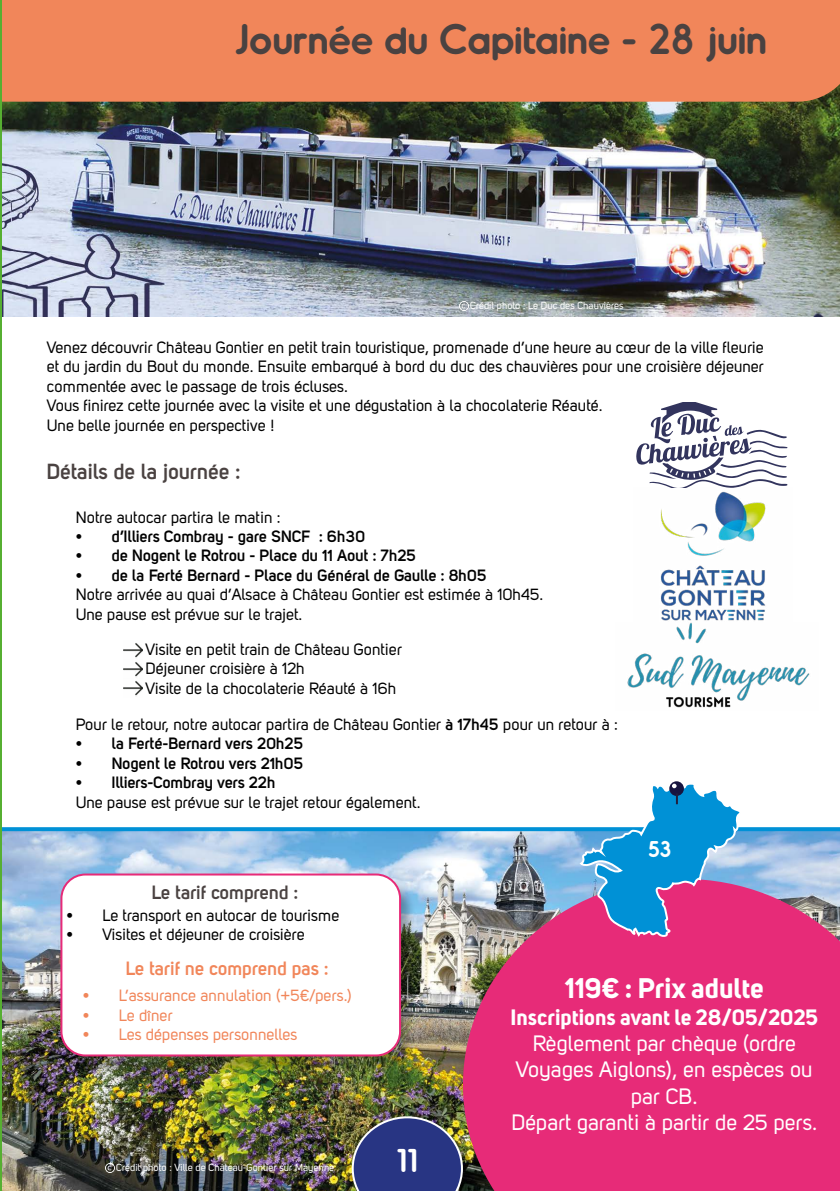
<style>
.page{position:relative;width:840px;height:1191px;background:#fff}
.page>*{position:absolute;margin:0;border:0;box-sizing:border-box;transform-origin:0 0}
.t1{font:600 40.6px "Oduda";color:#4a4241}
.t2{font:600 31.2px "Oduda";color:#fff}
.t3{font:700 28px "Uni Sans";color:#fff}
.t4{font:22px/26.4px "Uni Sans Regular";color:#fff;text-align:center}
.t5{font:700 22px "Uni Sans";color:#fff}
.t6{font:700 21.6px "Uni Sans Semi";color:#4a4241}
.t7{font:600 21.6px "Oduda";color:#fff}
.t8{font:700 19px "Uni Sans Semi";color:#f1865a}
.t9{font:700 19px "Uni Sans Semi";color:#4a4241}
.t10{font:16.2px/19.4px "Uni Sans Regular";color:#000}
.t11{font:700 16.2px "Uni Sans Semi";color:#000}
.t12{font:16.2px "Uni Sans Regular";color:#f1865a}
.t13{font:10.2px "Uni Sans Regular";color:#fff}
.s1{font-family:"Uni Sans Semi";font-weight:700}
</style>
<div class="page">
<img style="left:2px;top:102px;width:837px;height:214px">
<img style="left:2px;top:831px;width:837px;height:360px">
<svg style="left:462px;top:878px;width:377px;height:313px;background:#db387b"></svg>
<div style="left:2px;top:0;width:837px;height:102px;background:#f1865a"></div>
<div style="left:59px;top:877px;width:356px;height:199px;background:#000;opacity:.3"></div>
<div style="left:61px;top:874px;width:339px;height:181px;background:#fff;border-radius:24px"></div>
<div style="left:60px;top:873px;width:341px;height:183px;border:2px solid #e72b78;border-radius:24px"></div>
<svg style="left:2px;top:827px;width:837px;height:4px;background:#0b95d7"></svg>
<svg style="left:459px;top:301px;width:9px;height:9px"></svg>
<svg style="left:105px;top:1163px;width:9px;height:9px"></svg>
<img style="left:660px;top:487px;width:106px;height:134px">
<img style="left:627px;top:622px;width:183px;height:86px">
<img style="left:123px;top:643px;width:20px;height:53px">
<svg style="left:577px;top:781px;width:165px;height:164px"></svg>
<svg style="left:636px;top:402px;width:151px;height:85px"></svg>
<img style="left:351px;top:1116px;width:111px;height:75px">
<hr style="left:0;top:0;width:2px;height:1191px;background:#56af31">
<h1 class="t1" style="left:234px;top:13px;width:533px">Journée du Capitaine - 28 juin</h1>
<p class="t13" style="left:470px;top:300px;width:155px">Crédit photo : Le Duc des Chauvières</p>
<p class="t10" style="left:47px;top:337px;width:718px">Venez découvrir Château Gontier en petit train touristique, promenade d’une heure au cœur de la ville fleurie et du jardin du Bout du monde. Ensuite embarqué à bord du duc des chauvières pour une croisière déjeuner commentée avec le passage de trois écluses.<br>Vous finirez cette journée avec la visite et une dégustation à la chocolaterie Réauté.<br>Une belle journée en perspective !</p>
<h3 class="t6" style="left:47px;top:458px;width:195px">Détails de la journée :</h3>
<p class="t10" style="left:76px;top:507px;width:206px">Notre autocar partira le matin :</p>
<p class="t11" style="left:76px;top:526px;width:291px">• d’Illiers Combray - gare SNCF : 6h30</p>
<p class="t11" style="left:76px;top:546px;width:342px">• de Nogent le Rotrou - Place du 11 Aout : 7h25</p>
<p class="t11" style="left:76px;top:565px;width:412px">• de la Ferté Bernard - Place du Général de Gaulle : 8h05</p>
<p class="t10" style="left:76px;top:585px;width:469px">Notre arrivée au quai d’Alsace à Château Gontier est estimée à 10h45.<br>Une pause est prévue sur le trajet.</p>
<p class="t10" style="left:145px;top:639px;width:258px">Visite en petit train de Château Gontier<br>Déjeuner croisière à 12h<br>Visite de la chocolaterie Réauté à 16h</p>
<p class="t10" style="left:76px;top:714px;width:543px">Pour le retour, notre autocar partira de Château Gontier <span class="s1">à 17h45</span> pour un retour à :</p>
<p class="t11" style="left:76px;top:734px;width:229px">• la Ferté-Bernard vers 20h25</p>
<p class="t11" style="left:76px;top:753px;width:229px">• Nogent le Rotrou vers 21h05</p>
<p class="t11" style="left:76px;top:772px;width:201px">• Illiers-Combray vers 22h</p>
<p class="t10" style="left:76px;top:792px;width:346px">Une pause est prévue sur le trajet retour également.</p>
<p class="t9" style="left:152px;top:881px;width:148px">Le tarif comprend :</p>
<p class="t10" style="left:66px;top:905px;width:274px">• Le transport en autocar de tourisme</p>
<p class="t10" style="left:66px;top:925px;width:240px">• Visites et déjeuner de croisière</p>
<h3 class="t7" style="left:647px;top:835px;width:25px">53</h3>
<p class="t8" style="left:126px;top:956px;width:204px">Le tarif ne comprend pas :</p>
<p class="t12" style="left:83px;top:986px;width:270px">• L’assurance annulation (+5€/pers.)</p>
<p class="t12" style="left:83px;top:1005px;width:91px">• Le dîner</p>
<p class="t12" style="left:83px;top:1025px;width:216px">• Les dépenses personnelles</p>
<p class="t13" style="left:116px;top:1161px;width:219px">Crédit photo : Ville de Château-Gontier sur Mayenne</p>
<h2 class="t2" style="left:396px;top:1141px;width:23px">11</h2>
<h3 class="t3" style="left:564px;top:971px;width:200px">119€ : Prix adulte</h3>
<h3 class="t5" style="left:510px;top:1003px;width:309px">Inscriptions avant le 28/05/2025</h3>
<h3 class="t4" style="left:511px;top:1030px;width:307px">Règlement par chèque (ordre<br>Voyages Aiglons), en espèces ou par CB.<br>Départ garanti à partir de 25 pers.</h3>
</div>
